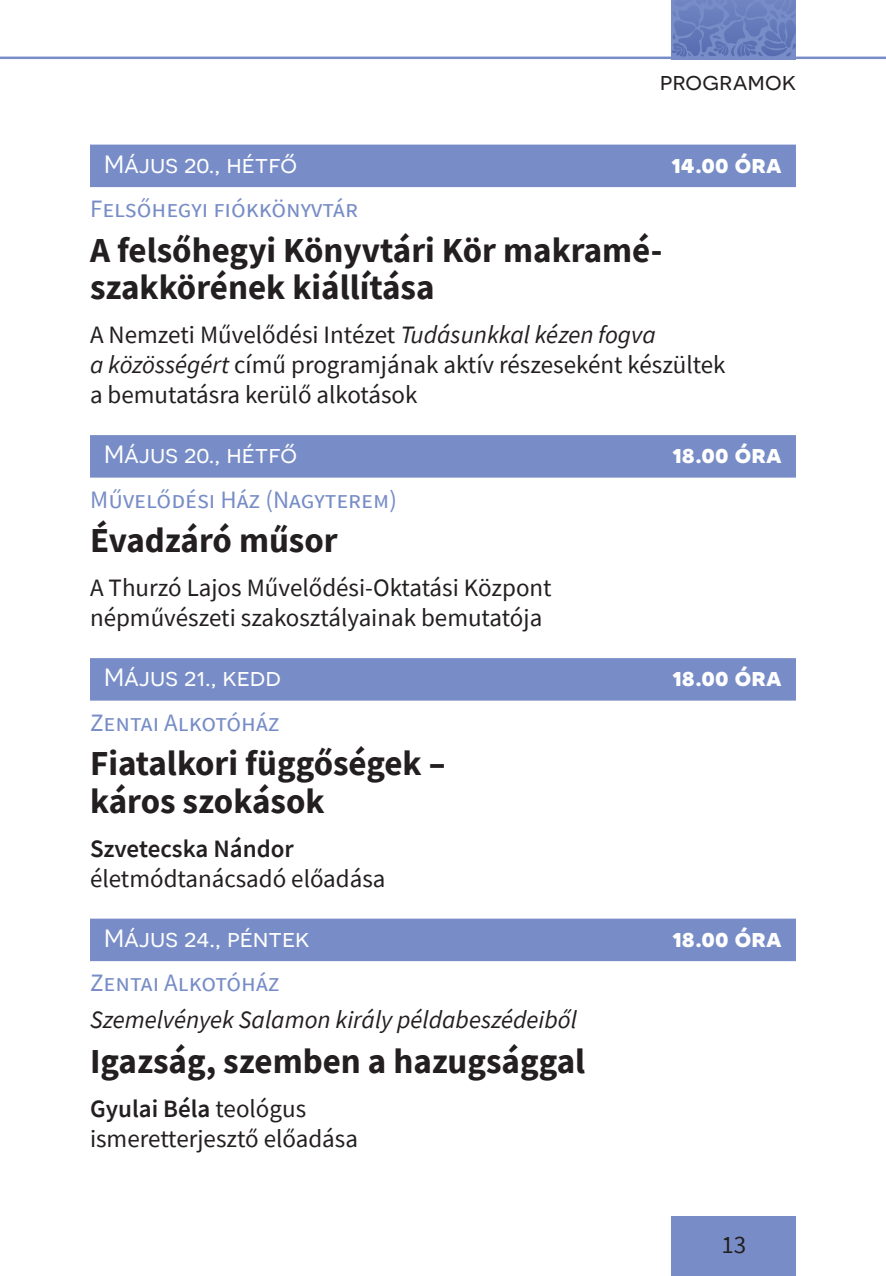
<style>
.page{position:relative;width:886px;height:1276px;background:#fff}
.page>*{position:absolute;margin:0;border:0;box-sizing:border-box;transform-origin:0 0}
.t1{font:700 35px/37.5px "Source Sans Pro";color:#231f20}
.t2{font:25px/30px "Source Sans Pro";color:#231f20}
.t3{font:25px "Source Sans Pro";color:#788dc7}
.t4{font:25px "Novecentosanswide";color:#fff}
.t5{font:italic 25px "Source Sans Pro";color:#231f20}
.t6{font:700 25px "Novecentosanswide";color:#fff}
.t7{font:600 25px "Source Sans Pro";color:#231f20}
.t8{font:25px "Novecentosanswide";color:#231f20}
.s1{font-style:italic}
.s2{font-weight:600}
</style>
<div class="page">
<svg style="left:671px;top:0;width:125px;height:57px;background:#6b80be"></svg>
<hr style="left:0;top:57px;width:886px;height:2px;background:#788dc7">
<div style="left:672px;top:1216px;width:124px;height:60px;background:#788dc7"></div>
<div style="left:90px;top:145px;width:706px;height:42px;background:#788dc7"></div>
<div style="left:90px;top:435px;width:706px;height:42px;background:#788dc7"></div>
<div style="left:90px;top:658px;width:706px;height:42px;background:#788dc7"></div>
<div style="left:90px;top:918px;width:706px;height:43px;background:#788dc7"></div>
<p class="t8" style="left:660px;top:67px;width:138px">programok</p>
<p class="t4" style="left:104px;top:150px;width:194px">Május 20., hétfő</p>
<p class="t6" style="left:671px;top:149px;width:112px">14.00 óra</p>
<p class="t3" style="left:90px;top:193px;width:270px">Felsőhegyi fiókkönyvtár</p>
<h1 class="t1" style="left:90px;top:231px;width:574px">A felsőhegyi Könyvtári Kör makramé&shy;szakkörének kiállítása</h1>
<p class="t2" style="left:90px;top:320px;width:637px">A Nemzeti Művelődési Intézet <span class="s1">Tudásunkkal kézen fogva<br>a közösségért</span> című programjának aktív részeseként készültek a bemutatásra kerülő alkotások</p>
<p class="t4" style="left:104px;top:440px;width:194px">Május 20., hétfő</p>
<p class="t6" style="left:672px;top:439px;width:111px">18.00 óra</p>
<p class="t3" style="left:90px;top:483px;width:308px">Művelődési Ház (Nagyterem)</p>
<h1 class="t1" style="left:90px;top:521px;width:249px">Évadzáró műsor</h1>
<p class="t2" style="left:90px;top:573px;width:463px">A Thurzó Lajos Művelődési-Oktatási Központ népművészeti szakosztályainak bemutatója</p>
<p class="t4" style="left:104px;top:663px;width:178px">Május 21., kedd</p>
<p class="t6" style="left:672px;top:662px;width:111px">18.00 óra</p>
<p class="t3" style="left:90px;top:706px;width:191px">Zentai Alkotóház</p>
<h1 class="t1" style="left:90px;top:744px;width:357px">Fiatalkori függőségek – káros szokások</h1>
<p class="t7" style="left:90px;top:832px;width:205px">Szvetecska Nándor</p>
<p class="t2" style="left:90px;top:863px;width:297px">életmódtanácsadó előadása</p>
<p class="t4" style="left:104px;top:923px;width:207px">Május 24., péntek</p>
<p class="t6" style="left:672px;top:922px;width:111px">18.00 óra</p>
<p class="t3" style="left:90px;top:967px;width:191px">Zentai Alkotóház</p>
<p class="t5" style="left:90px;top:1004px;width:488px">Szemelvények Salamon király példabeszédeiből</p>
<h1 class="t1" style="left:90px;top:1042px;width:497px">Igazság, szemben a hazugsággal</h1>
<p class="t2" style="left:90px;top:1093px;width:269px"><span class="s2">Gyulai Béla</span> teológus ismeretterjesztő előadása</p>
<p class="t2" style="left:721px;top:1229px;width:26px">13</p>
</div>
